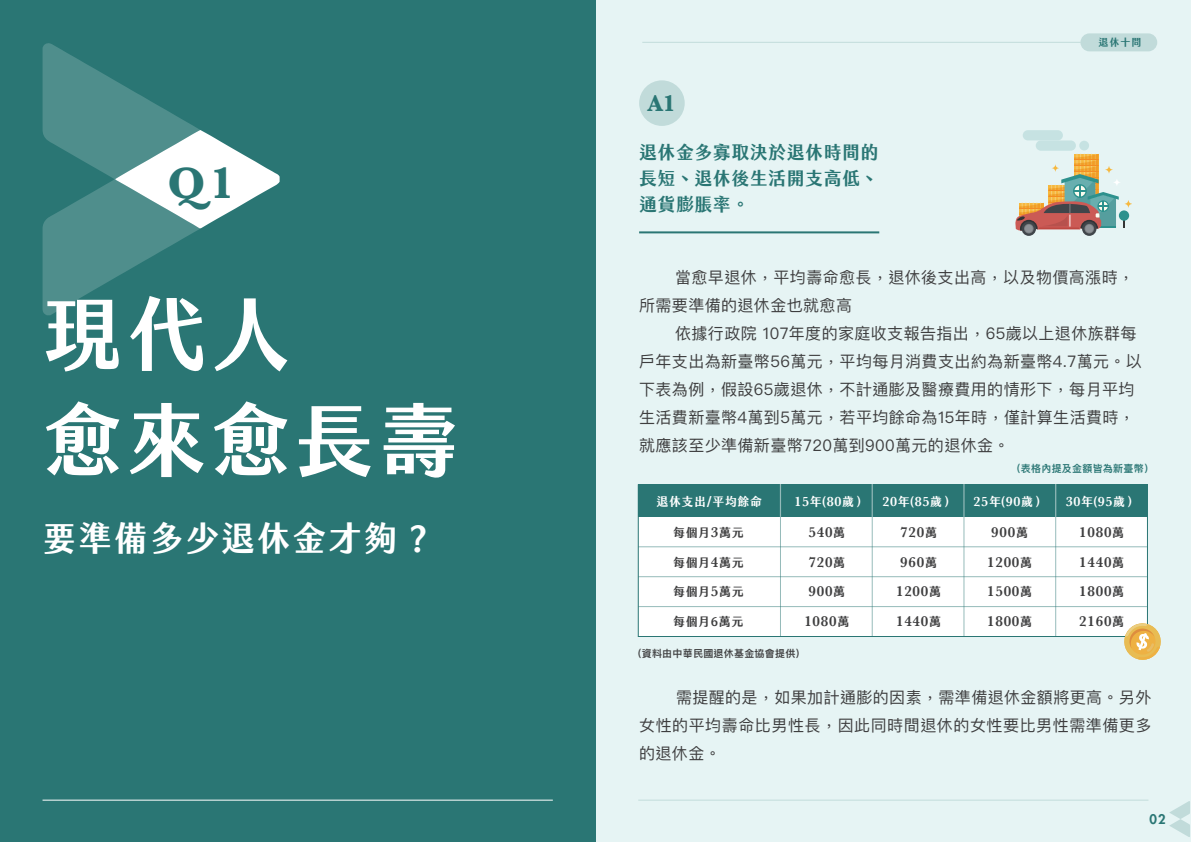
<style>
.page{position:relative;width:1191px;height:842px;background:#fff}
.page>*{position:absolute;margin:0;border:0;box-sizing:border-box;transform-origin:0 0}
.t1{font:80px/106.2px "jf jinxuan fresh 2.2 bold";letter-spacing:.05em;color:#fff}
.t2{font:700 45.6px "Baskerville";color:#2a7674}
.t3{font:34px "jf jinxuan fresh 2.2 bold";letter-spacing:.05em;color:#fff}
.t4{font:700 23.6px "Baskerville";color:#2a7674}
.t5{font:18px/26px "jf jinxuan fresh 2.2 bold";letter-spacing:.025em;color:#2a7674;text-align:justify}
.t6{font:16px/28px "Ping Fang TC";letter-spacing:.025em;color:#3e3e3f}
.t7{font:600 15px/29.5px "Baskerville";letter-spacing:.05em;color:#3e3e3f}
.t8{font:600 14px "Baskerville";letter-spacing:.05em;color:#fff}
.t9{font:800 13px "Futura Std";color:#2a7674}
.t10{font:12px "jf jinxuan fresh 2.2 bold";letter-spacing:.05em;color:#3e3e3f}
.t11{font:12px "jf jinxuan fresh 2.2 bold";letter-spacing:.05em;color:#fff}
.t12{font:600 10px "Ping Fang TC";letter-spacing:.025em;color:#3e3e3f}
.t13{font:600 10px "Ping Fang TC";letter-spacing:.025em;color:#2a7674}
.t14{font:10px "jf jinxuan fresh 2.2 bold";color:#2a7674}
.s1{font-family:"jf jinxuan fresh 2.2 bold";font-weight:400;font-size:12px}
.s2{font-family:"Baskerville";font-weight:600;font-size:15px}
</style>
<div class="page">
<div style="left:595px;top:0;width:596px;height:842px;background:#e6f4f4"></div>
<div style="left:0;top:0;width:595px;height:842px;background:#2a7674"></div>
<hr style="left:43px;top:800px;width:510px;height:1px;background:#fff">
<svg style="left:43px;top:43px;width:157px;height:272px;fill:#4f8e8c"></svg>
<svg style="left:115px;top:130px;width:165px;height:98px"></svg>
<svg style="left:1169px;top:801px;width:21px;height:36px"></svg>
<hr style="left:638px;top:800px;width:510px;height:1px;background:#2a7674">
<hr style="left:639px;top:231px;width:240px;height:2px;background:#2a7674">
<div style="left:639px;top:80px;width:45px;height:46px;background:#c1dbda;border-radius:50%"></div>
<div style="left:1022px;top:130px;width:41px;height:10px;background:#c6e2e2;border-radius:5px"></div>
<div style="left:1035px;top:140px;width:41px;height:11px;background:#c6e2e2;border-radius:5px"></div>
<div style="left:1079px;top:141px;width:10px;height:10px;background:#c6e2e2;border-radius:50%"></div>
<div style="left:638px;top:484px;width:510px;height:153px;background:#fff;border:1px solid #2a7674"></div>
<div style="left:638px;top:485px;width:509px;height:32px;background:#2a7674"></div>
<hr style="left:780px;top:517px;width:1px;height:119px;background:#2a7674">
<hr style="left:780px;top:484px;width:1px;height:33px;background:#fff">
<hr style="left:871px;top:517px;width:1px;height:119px;background:#2a7674">
<hr style="left:871px;top:484px;width:2px;height:33px;background:#fff">
<hr style="left:963px;top:517px;width:1px;height:119px;background:#2a7674">
<hr style="left:963px;top:484px;width:1px;height:33px;background:#fff">
<hr style="left:1055px;top:517px;width:1px;height:119px;background:#2a7674">
<hr style="left:1055px;top:484px;width:1px;height:33px;background:#fff">
<hr style="left:638px;top:546px;width:509px;height:1px;background:#2a7674">
<hr style="left:638px;top:576px;width:509px;height:1px;background:#2a7674">
<hr style="left:638px;top:606px;width:509px;height:1px;background:#2a7674">
<svg style="left:1124px;top:200px;width:8px;height:7px"></svg>
<div style="left:1118px;top:210px;width:11px;height:11px;background:#2d918d;border-radius:50%"></div>
<svg style="left:1021px;top:221px;width:15px;height:15px"></svg>
<svg style="left:1082px;top:221px;width:14px;height:15px"></svg>
<div style="left:1024px;top:224px;width:9px;height:9px;background:#7b7f82;border-radius:50%"></div>
<div style="left:1025px;top:225px;width:7px;height:8px;background:#8e9297;border-radius:50%"></div>
<svg style="left:1084px;top:224px;width:10px;height:9px"></svg>
<div style="left:1080px;top:33px;width:77px;height:18px;background:#c1dbda;border-radius:9px"></div>
<hr style="left:642px;top:42px;width:438px;height:1px;background:#2a7674">
<svg style="left:1015px;top:154px;width:109px;height:77px"></svg>
<svg style="left:1122px;top:621px;width:39px;height:39px"></svg>
<h2 class="t2" style="left:167px;top:151px;width:69px">Q1</h2>
<h1 class="t1" style="left:43px;top:285px;width:418px">現代人<br>愈來愈長壽</h1>
<h3 class="t3" style="left:43px;top:519px;width:393px">要準備多少退休金才夠？</h3>
<h3 class="t4" style="left:647px;top:87px;width:29px">A1</h3>
<p class="t5" style="left:639px;top:140px;width:241px">退休金多寡取決於退休時間的長短、退休後生活開支高低、通貨膨脹率。</p>
<p class="t14" style="left:1098px;top:37px;width:44px">退休十問</p>
<p class="t6" style="left:639px;top:263px;width:496px;text-indent:36px">當愈早退休，平均壽命愈長，退休後支出高，以及物價高漲時，所需要準備的退休金也就愈高</p>
<p class="t6" style="left:639px;top:319px;width:504px;text-indent:36px">依據行政院 107年度的家庭收支報告指出，65歲以上退休族群每戶年支出為新臺幣56萬元，平均每月消費支出約為新臺幣4.7萬元。以下表為例，假設65歲退休，不計通膨及醫療費用的情形下，每月平均生活費新臺幣4萬到5萬元，若平均餘命為15年時，僅計算生活費時，就應該至少準備新臺幣720萬到900萬元的退休金。</p>
<p class="t13" style="left:1010px;top:462px;width:145px">（表格內提及金額皆為新臺幣）</p>
<p class="t8" style="left:794px;top:491px;width:74px">15<span class="s1">年(</span>80<span class="s1">歲）</span></p>
<p class="t11" style="left:656px;top:494px;width:107px">退休支出/平均餘命</p>
<p class="t8" style="left:1065px;top:491px;width:74px">30<span class="s1">年(</span>95<span class="s1">歲）</span></p>
<p class="t8" style="left:882px;top:491px;width:74px">20<span class="s1">年(</span>85<span class="s1">歲）</span></p>
<p class="t8" style="left:973px;top:491px;width:74px">25<span class="s1">年(</span>90<span class="s1">歲）</span></p>
<p class="t10" style="left:673px;top:526px;width:72px">每個月<span class="s2">3</span>萬元</p>
<p class="t10" style="left:673px;top:555px;width:72px">每個月<span class="s2">4</span>萬元</p>
<p class="t10" style="left:673px;top:585px;width:72px">每個月<span class="s2">5</span>萬元</p>
<p class="t10" style="left:673px;top:614px;width:72px">每個月6萬元</p>
<p class="t7" style="left:804px;top:517px;width:46px">540<span class="s1">萬<br></span>720<span class="s1">萬<br></span>900<span class="s1">萬<br></span>1080<span class="s1">萬</span></p>
<p class="t12" style="left:638px;top:648px;width:169px">(資料由中華民國退休基金協會提供）</p>
<p class="t7" style="left:896px;top:517px;width:46px">720<span class="s1">萬<br></span>960<span class="s1">萬<br></span>1200<span class="s1">萬<br></span>1440<span class="s1">萬</span></p>
<p class="t7" style="left:987px;top:517px;width:46px">900<span class="s1">萬<br></span>1200<span class="s1">萬<br></span>1500<span class="s1">萬<br></span>1800<span class="s1">萬</span></p>
<p class="t7" style="left:1079px;top:517px;width:46px;text-align:justify">1080<span class="s1">萬</span>1440<span class="s1">萬</span>1800<span class="s1">萬</span>2160<span class="s1">萬</span></p>
<p class="t6" style="left:639px;top:683px;width:514px;text-align:justify;text-indent:37px">需提醒的是，如果加計通膨的因素，需準備退休金額將更高。另外女性的平均壽命比男性長，因此同時間退休的女性要比男性需準備更多的退休金。</p>
<p class="t9" style="left:1149px;top:811px;width:18px">02</p>
</div>
